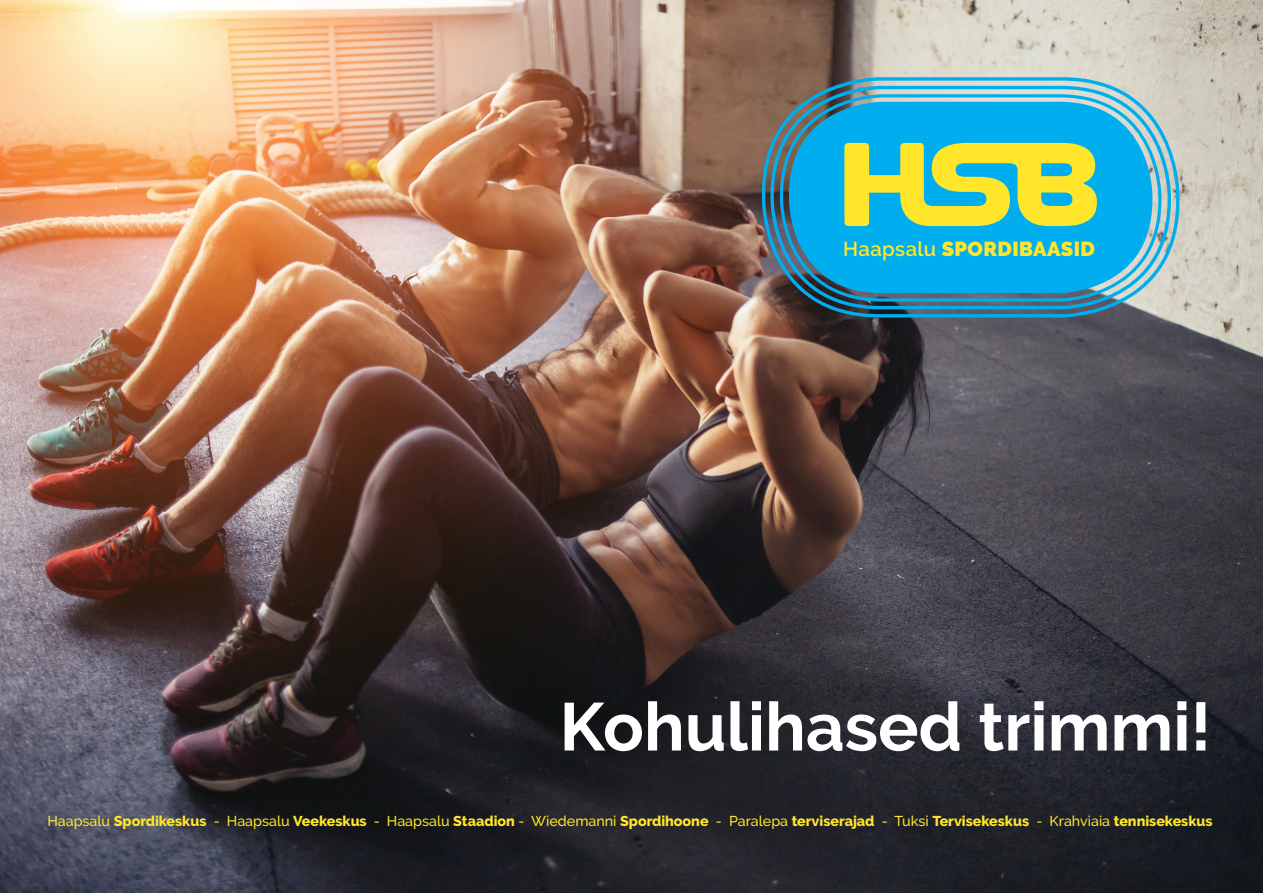
<style>
.page{position:relative;width:1263px;height:893px;background:#fff}
.page>*{position:absolute;margin:0;border:0;box-sizing:border-box;transform-origin:0 0}
.t1{font:700 67.5px "Raleway";color:#fff}
.t2{font:900 20.25px "Raleway";letter-spacing:.02em;color:#ffe62a}
.t3{font:800 14.25px "Raleway";color:#ffe62a}
.s1{font-weight:600}
.s2{font-weight:500}
</style>
<div class="page">
<img style="left:0;top:0;width:1263px;height:893px">
<div style="left:770px;top:86px;width:401px;height:223px;border:3px solid #00aeef;border-radius:108px"></div>
<div style="left:762px;top:77px;width:417px;height:240px;border:3px solid #00aeef;border-radius:116px"></div>
<div style="left:780px;top:94px;width:381px;height:208px;border:3px solid #00aeef;border-radius:100px"></div>
<div style="left:790px;top:103px;width:361px;height:189px;background:#00aeef;border-radius:91px"></div>
<div style="left:789px;top:102px;width:363px;height:191px;border:3px solid #00aeef;border-radius:91px"></div>
<svg style="left:844px;top:143px;width:253px;height:83px"></svg>
<h2 class="t2" style="left:843px;top:237px;width:253px"><span class="s1">Haapsalu</span> SPORDIBAASID</h2>
<h1 class="t1" style="left:560px;top:688px;width:653px">Kohulihased trimmi!</h1>
<p class="t3" style="left:47px;top:813px;width:1166px"><span class="s2">Haapsalu</span> Spordikeskus <span class="s2">- Haapsalu</span> Veekeskus <span class="s2">- Haapsalu</span> Staadion <span class="s2">- Wiedemanni</span> Spordihoone <span class="s2">- Paralepa</span> terviserajad <span class="s2">- Tuksi</span> Tervisekeskus <span class="s2">- Krahviaia</span> tennisekeskus</p>
</div>
